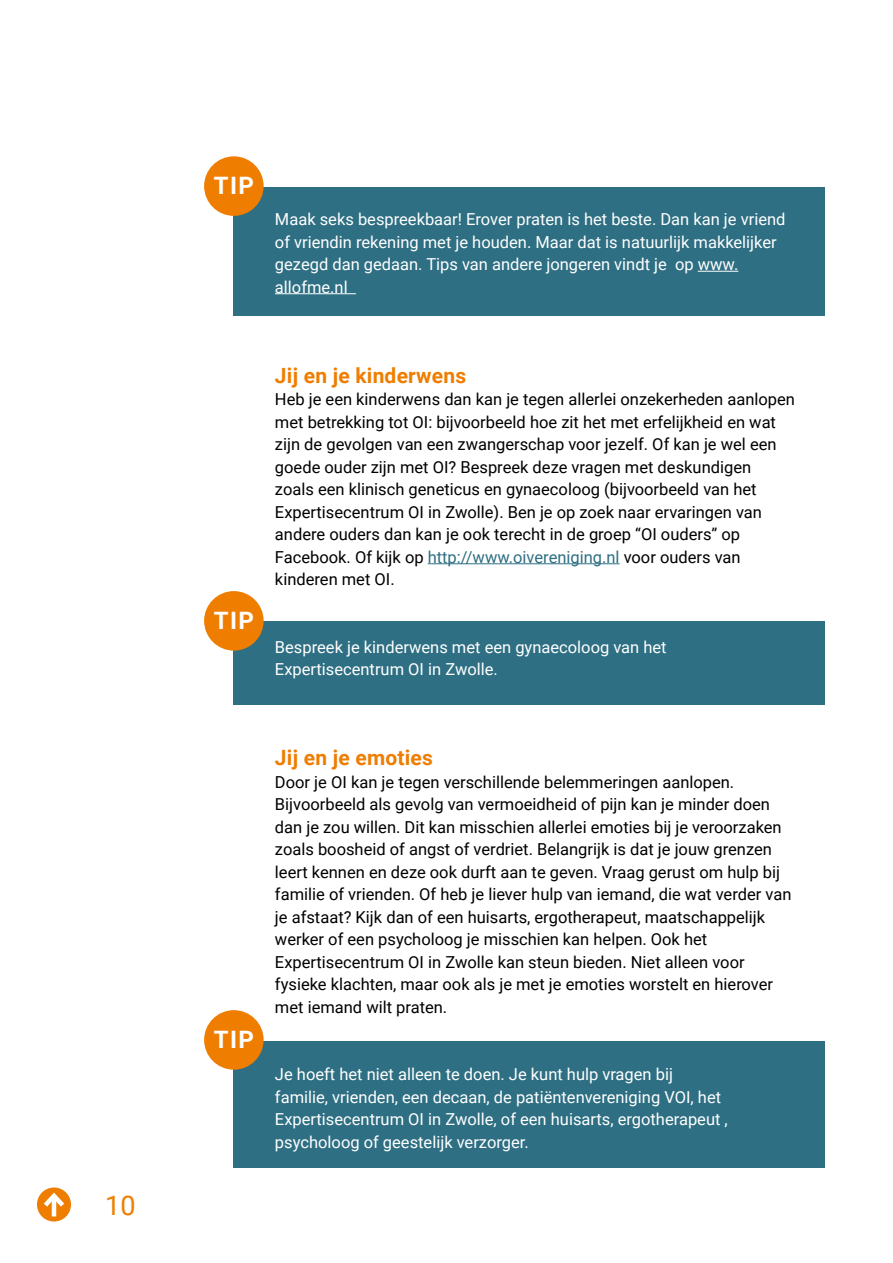
<style>
.page{position:relative;width:893px;height:1263px;background:#fff}
.page>*{position:absolute;margin:0;border:0;box-sizing:border-box;transform-origin:0 0}
.t1{font:27px "Roboto";color:#ef7d00}
.t2{font:700 24px "Roboto";letter-spacing:.06em;color:#fff}
.t3{font:700 21px "Roboto";letter-spacing:.01em;color:#ef7d00}
.t4{font:16.5px/22.5px "Roboto";color:#000}
.t5{font:16.5px/22.5px "Roboto";color:#fff}
.s1{color:#2e6f83}
</style>
<div class="page">
<div style="left:37px;top:1187px;width:34px;height:34px;background:#ef7d00;border-radius:50%"></div>
<hr style="left:52px;top:1196px;width:4px;height:20px;background:#fff">
<svg style="left:39px;top:1189px;width:30px;height:22px"></svg>
<div style="left:234px;top:1041px;width:591px;height:126px;background:#2e6f83"></div>
<div style="left:204px;top:1010px;width:60px;height:60px;background:#ef7d00;border-radius:50%"></div>
<div style="left:234px;top:622px;width:591px;height:83px;background:#2e6f83"></div>
<div style="left:204px;top:591px;width:60px;height:60px;background:#ef7d00;border-radius:50%"></div>
<div style="left:234px;top:187px;width:591px;height:129px;background:#2e6f83"></div>
<div style="left:204px;top:156px;width:60px;height:60px;background:#ef7d00;border-radius:50%"></div>
<hr style="left:698px;top:271px;width:40px;height:1px;background:#fff">
<hr style="left:275px;top:293px;width:81px;height:1px;background:#fff">
<hr style="left:428px;top:563px;width:192px;height:1px;background:#2e6f83">
<h1 class="t1" style="left:105px;top:1186px;width:32px">10</h1>
<h2 class="t2" style="left:214px;top:169px;width:42px">TIP</h2>
<p class="t5" style="left:275px;top:207px;width:512px">Maak seks bespreekbaar! Erover praten is het beste. Dan kan je vriend of vriendin rekening met je houden. Maar dat is natuurlijk makkelijker gezegd dan gedaan. Tips van andere jongeren vindt je op www. allofme.nl</p>
<h2 class="t2" style="left:214px;top:604px;width:42px">TIP</h2>
<p class="t3" style="left:275px;top:360px;width:193px">Jij en je kinderwens</p>
<p class="t4" style="left:275px;top:387px;width:522px">Heb je een kinderwens dan kan je tegen allerlei onzekerheden aanlopen met betrekking tot OI: bijvoorbeeld hoe zit het met erfelijkheid en wat zijn de gevolgen van een zwangerschap voor jezelf. Of kan je wel een goede ouder zijn met OI? Bespreek deze vragen met deskundigen<br>zoals een klinisch geneticus en gynaecoloog (bijvoorbeeld van het Expertisecentrum OI in Zwolle). Ben je op zoek naar ervaringen van andere ouders dan kan je ook terecht in de groep “OI ouders” op Facebook. Of kijk op <span class="s1">http://www.oivereniging.nl</span> voor ouders van kinderen met OI.</p>
<p class="t5" style="left:275px;top:635px;width:393px">Bespreek je kinderwens met een gynaecoloog van het<br>Expertisecentrum OI in Zwolle.</p>
<h2 class="t2" style="left:214px;top:1023px;width:42px">TIP</h2>
<p class="t3" style="left:275px;top:743px;width:159px">Jij en je emoties</p>
<p class="t4" style="left:275px;top:770px;width:518px">Door je OI kan je tegen verschillende belemmeringen aanlopen.<br>Bijvoorbeeld als gevolg van vermoeidheid of pijn kan je minder doen dan je zou willen. Dit kan misschien allerlei emoties bij je veroorzaken zoals boosheid of angst of verdriet. Belangrijk is dat je jouw grenzen leert kennen en deze ook durft aan te geven. Vraag gerust om hulp bij familie of vrienden. Of heb je liever hulp van iemand, die wat verder van je afstaat? Kijk dan of een huisarts, ergotherapeut, maatschappelijk werker of een psycholoog je misschien kan helpen. Ook het Expertisecentrum OI in Zwolle kan steun bieden. Niet alleen voor fysieke klachten, maar ook als je met je emoties worstelt en hierover met iemand wilt praten.</p>
<p class="t5" style="left:275px;top:1062px;width:454px">Je hoeft het niet alleen te doen. Je kunt hulp vragen bij familie, vrienden, een decaan, de patiëntenvereniging VOI, het Expertisecentrum OI in Zwolle, of een huisarts, ergotherapeut , psycholoog of geestelijk verzorger.</p>
</div>
